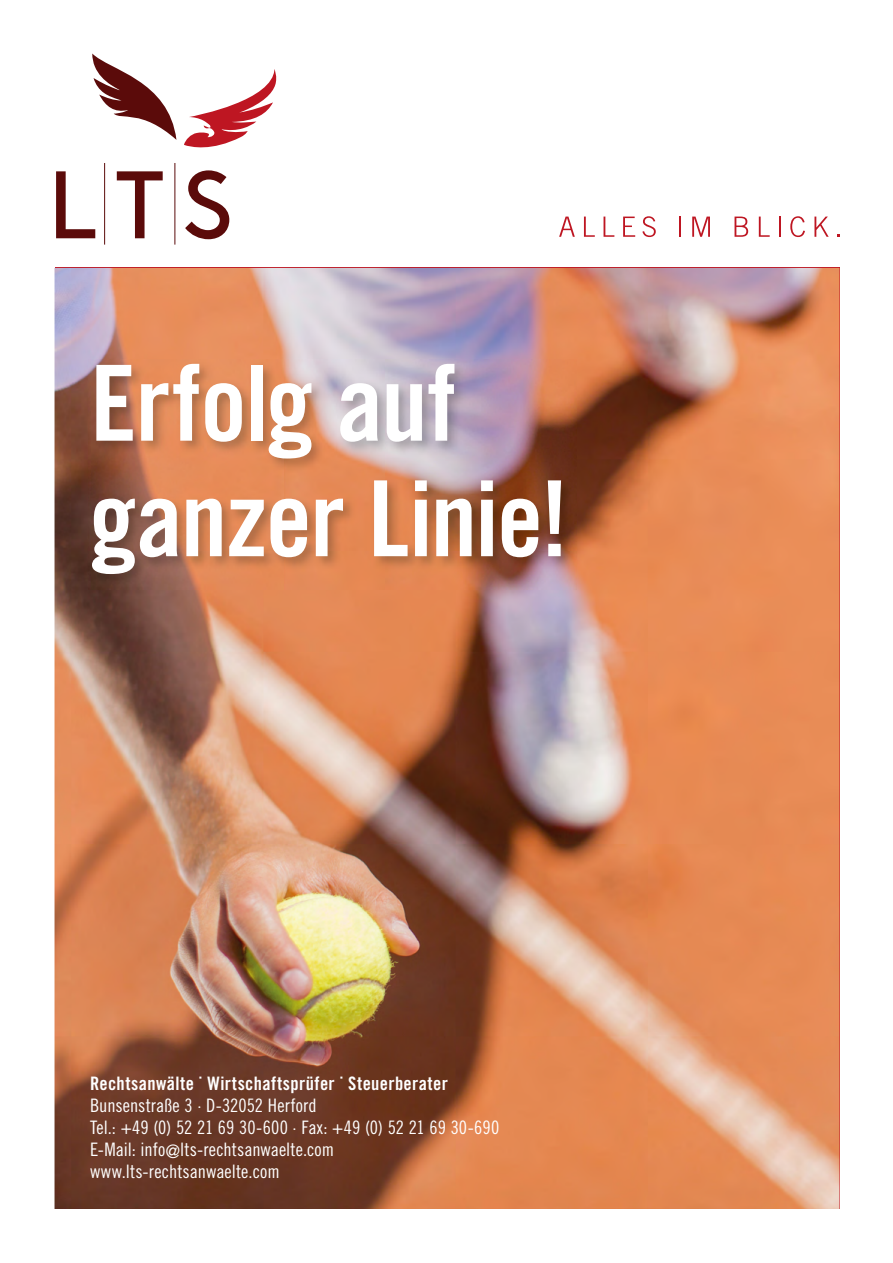
<style>
.page{position:relative;width:893px;height:1263px;background:#fff}
.page>*{position:absolute;margin:0;border:0;box-sizing:border-box;transform-origin:0 0}
.t1{font:105px/115.5px "Trade Gothic LT Std Bd Cn 20";letter-spacing:-.015em;color:#fff}
.t2{font:18.6px/21.8px "Trade Gothic LT Std Cn 18";color:#fff}
.t3{font:18.6px "Trade Gothic LT Std Bd Cn 20";letter-spacing:.025em;color:#fff}
</style>
<div class="page">
<img style="left:55px;top:268px;width:784px;height:941px">
<img style="left:89px;top:360px;width:487px;height:229px">
<svg style="left:92px;top:54px;width:84px;height:86px"></svg>
<svg style="left:56px;top:171px;width:39px;height:67px"></svg>
<svg style="left:117px;top:171px;width:46px;height:67px"></svg>
<svg style="left:185px;top:170px;width:44px;height:69px"></svg>
<hr style="left:104px;top:163px;width:1px;height:82px;background:#5b0b0a">
<hr style="left:174px;top:163px;width:1px;height:82px;background:#5b0b0a">
<svg style="left:184px;top:69px;width:93px;height:79px"></svg>
<svg style="left:559px;top:217px;width:16px;height:20px"></svg>
<svg style="left:584px;top:217px;width:11px;height:20px"></svg>
<svg style="left:603px;top:217px;width:11px;height:20px"></svg>
<svg style="left:623px;top:217px;width:12px;height:20px"></svg>
<svg style="left:642px;top:216px;width:14px;height:21px"></svg>
<hr style="left:679px;top:217px;width:2px;height:20px;background:#be1622">
<svg style="left:692px;top:217px;width:18px;height:20px"></svg>
<svg style="left:734px;top:217px;width:14px;height:20px"></svg>
<svg style="left:759px;top:217px;width:11px;height:20px"></svg>
<svg style="left:779px;top:217px;width:1px;height:20px"></svg>
<svg style="left:790px;top:216px;width:15px;height:21px"></svg>
<svg style="left:814px;top:217px;width:15px;height:20px"></svg>
<h1 class="t1" style="left:90px;top:345px;width:480px">Erfolg auf ganzer Linie!</h1>
<p class="t3" style="left:90px;top:1072px;width:359px">Rechtsanwälte ˙ Wirtschaftsprüfer ˙ Steuerberater</p>
<p class="t2" style="left:90px;top:1094px;width:411px">Bunsenstraße 3 · D-32052 Herford<br>Tel.: +49 (0) 52 21 69 30-600 · Fax: +49 (0) 52 21 69 30-690<br>E-Mail: info@lts-rechtsanwaelte.com www.lts-rechtsanwaelte.com</p>
</div>
